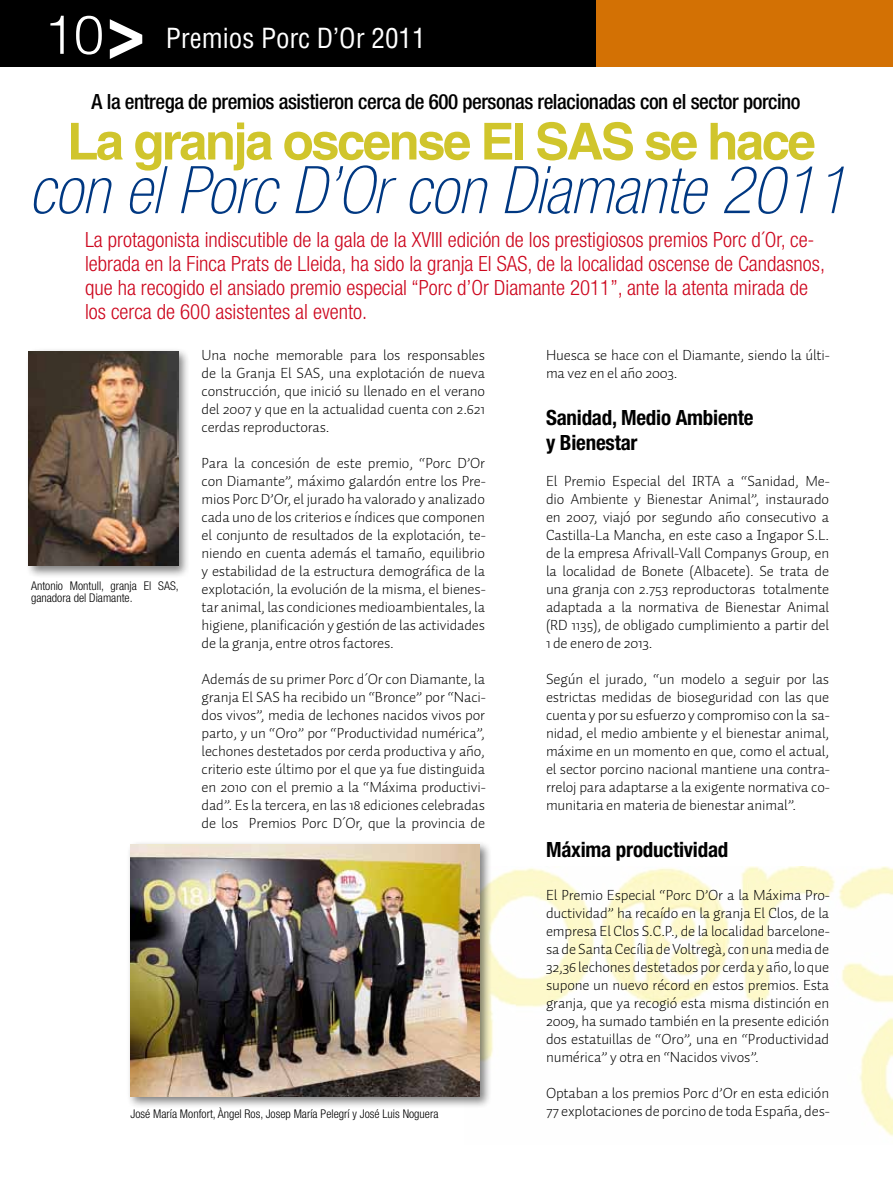
<style>
.page{position:relative;width:893px;height:1191px;background:#fff}
.page>*{position:absolute;margin:0;border:0;box-sizing:border-box;transform-origin:0 0}
.t1{font:700 86.55px "Helvetica";color:#fff}
.t2{font:italic 100 condensed 65.7px "Helvetica Neue LT Std";color:#003882}
.t3{font:700 51px "Helvetica";letter-spacing:-.05em;color:#d0c52c}
.t4{font:condensed 27px "Helvetica";color:#fff}
.t5{font:300 condensed 21px/24px "Helvetica Neue LT Std";color:#cd071e}
.t6{font:500 condensed 21px "Helvetica Neue LT Std";letter-spacing:-.02em;color:#000}
.t7{font:700 condensed 21px/25.2px "Helvetica Neue";letter-spacing:-.01em;color:#000}
.t8{font:300 15px/18px "Auto 1";letter-spacing:-.01em;color:#000;text-align:justify}
.t9{font:300 condensed 12px/12px "Helvetica Neue LT Std";color:#000}
.s1{font-weight:300;font-stretch:normal;font-size:54px}
</style>
<div class="page">
<img style="left:492px;top:866px;width:401px;height:271px">
<div style="left:0;top:0;width:601px;height:66px;background:#000"></div>
<div style="left:597px;top:0;width:296px;height:66px;background:#d37104"></div>
<div style="left:25px;top:347px;width:165px;height:231px;background:#000;opacity:.5"></div>
<img style="left:29px;top:351px;width:149px;height:215px">
<div style="left:126px;top:840px;width:366px;height:269px;background:#000;opacity:.5"></div>
<img style="left:130px;top:844px;width:350px;height:252px">
<h3 class="t4" style="left:44px;top:21px;width:383px"><span class="s1">10</span> Premios Porc D’Or 2011</h3>
<h1 class="t1" style="left:165px;top:14px;width:52px;rotate:90deg">^</h1>
<h3 class="t6" style="left:92px;top:89px;width:710px">A la entrega de premios asistieron cerca de 600 personas relacionadas con el sector porcino</h3>
<h3 class="t3" style="left:67px;top:110px;width:750px">La granja oscense El SAS se hace</h3>
<h2 class="t2" style="left:29px;top:153px;width:820px">con el Porc D’Or con Diamante 2011</h2>
<p class="t5" style="left:85px;top:228px;width:741px">La protagonista indiscutible de la gala de la XVIII edición de los prestigiosos premios Porc d´Or, ce&shy;lebrada en la Finca Prats de Lleida, ha sido la granja El SAS, de la localidad oscense de Candasnos, que ha recogido el ansiado premio especial “Porc d’Or Diamante 2011”, ante la atenta mirada de los cerca de 600 asistentes al evento.</p>
<p class="t9" style="left:31px;top:579px;width:149px">Antonio Montull, granja El SAS, ganadora del Diamante.</p>
<p class="t8" style="left:202px;top:346px;width:285px">Una noche memorable para los responsables de la Granja El SAS, una explotación de nueva construcción, que inició su llenado en el verano del 2007 y que en la actualidad cuenta con 2.621 cerdas reproductoras.</p>
<p class="t8" style="left:202px;top:454px;width:286px">Para la concesión de este premio, “Porc D’Or con Diamante”, máximo galardón entre los Pre&shy;mios Porc D’Or, el jurado ha valorado y analizado cada uno de los criterios e índices que componen el conjunto de resultados de la explotación, te&shy;niendo en cuenta además el tamaño, equilibrio y estabilidad de la estructura demográfica de la explotación, la evolución de la misma, el bienes&shy;tar animal, las condiciones medioambientales, la higiene, planificación y gestión de las actividades de la granja, entre otros factores.</p>
<p class="t8" style="left:202px;top:670px;width:286px">Además de su primer Porc d´Or con Diamante, la granja El SAS ha recibido un “Bronce” por “Naci&shy;dos vivos”, media de lechones nacidos vivos por parto, y un “Oro” por “Productividad numérica”, lechones destetados por cerda productiva y año, criterio este último por el que ya fue distinguida en 2010 con el premio a la “Máxima productivi&shy;dad”. Es la tercera, en las 18 ediciones celebradas de los Premios Porc D´Or, que la provincia de</p>
<p class="t9" style="left:130px;top:1107px;width:310px">José María Monfort, Àngel Ros, Josep María Pelegrí y José Luis Noguera</p>
<p class="t8" style="left:546px;top:346px;width:285px">Huesca se hace con el Diamante, siendo la últi&shy;ma vez en el año 2003.</p>
<h3 class="t7" style="left:546px;top:404px;width:209px">Sanidad, Medio Ambiente y Bienestar</h3>
<p class="t8" style="left:546px;top:472px;width:285px">El Premio Especial del IRTA a “Sanidad, Me&shy;dio Ambiente y Bienestar Animal”, instaurado en 2007, viajó por segundo año consecutivo a Castilla-La Mancha, en este caso a Ingapor S.L. de la empresa Afrivall-Vall Companys Group, en la localidad de Bonete (Albacete). Se trata de una granja con 2.753 reproductoras totalmente adaptada a la normativa de Bienestar Animal (RD 1135), de obligado cumplimiento a partir del 1 de enero de 2013.</p>
<p class="t8" style="left:546px;top:670px;width:285px">Según el jurado, “un modelo a seguir por las estrictas medidas de bioseguridad con las que cuenta y por su esfuerzo y compromiso con la sa&shy;nidad, el medio ambiente y el bienestar animal, máxime en un momento en que, como el actual, el sector porcino nacional mantiene una contra&shy;rreloj para adaptarse a la exigente normativa co&shy;munitaria en materia de bienestar animal”.</p>
<h3 class="t7" style="left:546px;top:836px;width:184px">Máxima productividad</h3>
<p class="t8" style="left:546px;top:886px;width:285px">El Premio Especial “Porc D’Or a la Máxima Pro&shy;ductividad” ha recaído en la granja El Clos, de la empresa El Clos S.C.P., de la localidad barcelone&shy;sa de Santa Cecília de Voltregà, con una media de 32,36 lechones destetados por cerda y año, lo que supone un nuevo récord en estos premios. Esta granja, que ya recogió esta misma distinción en 2009, ha sumado también en la presente edición dos estatuillas de “Oro”, una en “Productividad numérica” y otra en “Nacidos vivos”.</p>
<p class="t8" style="left:546px;top:1084px;width:285px">Optaban a los premios Porc d’Or en esta edición<br>77 explotaciones de porcino de toda España, des-</p>
</div>
